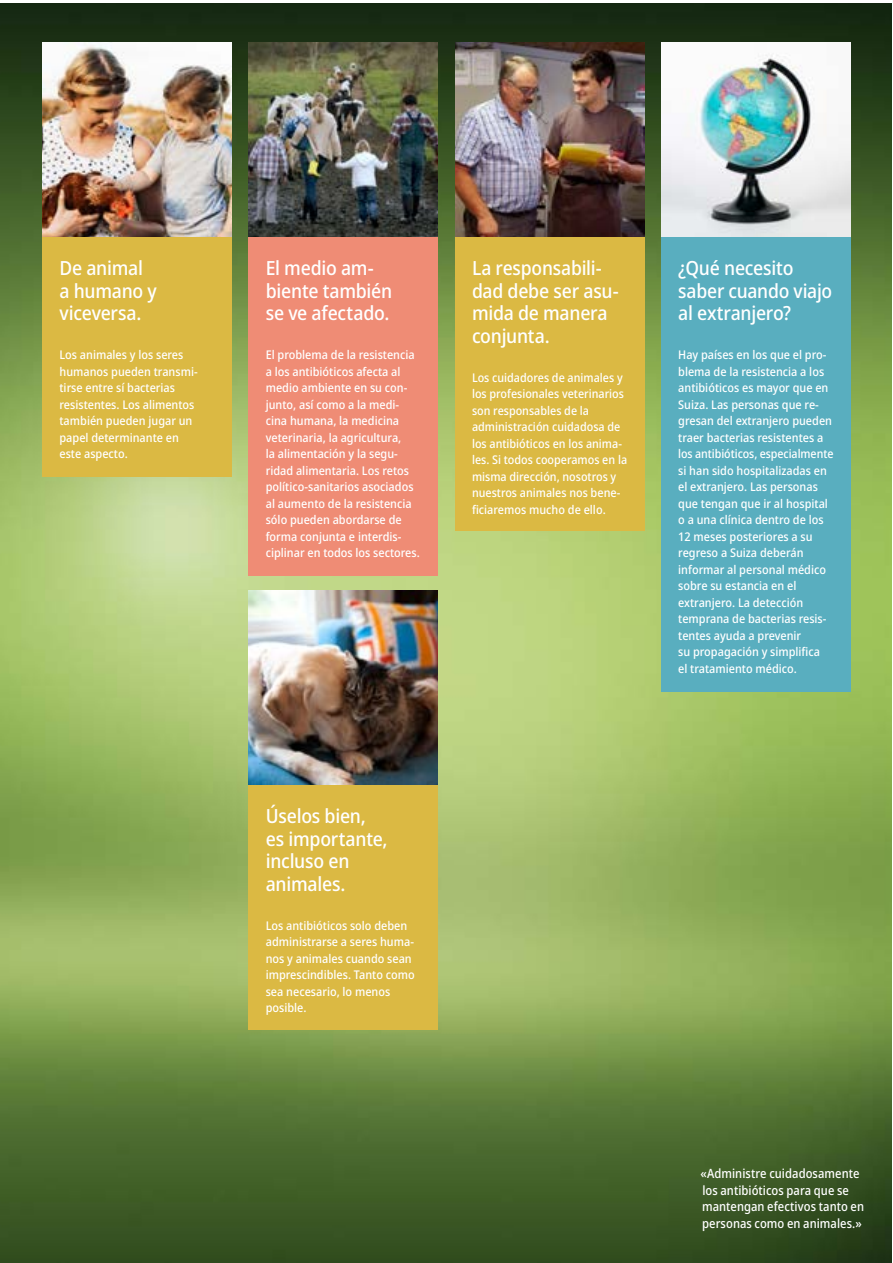
<style>
.page{position:relative;width:893px;height:1263px;background:#fff}
.page>*{position:absolute;margin:0;border:0;box-sizing:border-box;transform-origin:0 0}
.t1{font:500 semi-condensed 19.5px/22.5px "Noto Sans";letter-spacing:-.015em;color:#fff}
.t2{font:500 semi-condensed 12.75px/16.5px "Noto Sans";letter-spacing:.005em;color:#fff}
.t3{font:500 semi-condensed 12px/16.5px "Noto Sans";color:#fff}
</style>
<div class="page">
<img style="left:0;top:3px;width:892px;height:1260px">
<img style="left:661px;top:43px;width:189px;height:194px">
<img style="left:249px;top:43px;width:189px;height:194px">
<img style="left:455px;top:43px;width:189px;height:194px">
<img style="left:43px;top:43px;width:189px;height:194px">
<img style="left:249px;top:591px;width:189px;height:194px">
<div style="left:661px;top:237px;width:189px;height:454px;background:#59aebf"></div>
<div style="left:249px;top:237px;width:189px;height:339px;background:#ef8c75"></div>
<div style="left:455px;top:237px;width:189px;height:294px;background:#dbb943"></div>
<div style="left:43px;top:237px;width:189px;height:240px;background:#dbb943"></div>
<div style="left:249px;top:785px;width:189px;height:244px;background:#dbb943"></div>
<h1 class="t1" style="left:60px;top:257px;width:99px">De animal a humano y viceversa.</h1>
<p class="t3" style="left:60px;top:347px;width:140px">Los animales y los seres humanos pueden transmi&shy;tirse entre sí bacterias resistentes. Los alimentos también pueden jugar un papel determinante en este aspecto.</p>
<h1 class="t1" style="left:266px;top:257px;width:128px">El medio am&shy;biente también se ve afectado.</h1>
<p class="t3" style="left:266px;top:347px;width:156px">El problema de la resistencia a los antibióticos afecta al medio ambiente en su con&shy;junto, así como a la medi&shy;cina humana, la medicina veterinaria, la agricultura,<br>la alimentación y la segu&shy;ridad alimentaria. Los retos político-sanitarios asociados al aumento de la resistencia sólo pueden abordarse de forma conjunta e interdis&shy;ciplinar en todos los sectores.</p>
<h1 class="t1" style="left:266px;top:805px;width:123px">Úselos bien, es importante, incluso en animales.</h1>
<p class="t3" style="left:266px;top:917px;width:150px">Los antibióticos solo deben administrarse a seres huma&shy;nos y animales cuando sean imprescindibles. Tanto como sea necesario, lo menos posible.</p>
<h1 class="t1" style="left:472px;top:257px;width:148px">La responsabili&shy;dad debe ser asu&shy;mida de manera conjunta.</h1>
<p class="t3" style="left:472px;top:369px;width:157px">Los cuidadores de animales y los profesionales veterinarios son responsables de la administración cuidadosa de los antibióticos en los anima&shy;les. Si todos cooperamos en la misma dirección, nosotros y nuestros animales nos bene&shy;ficiaremos mucho de ello.</p>
<h1 class="t1" style="left:678px;top:257px;width:156px">¿Qué necesito saber cuando viajo al extranjero?</h1>
<p class="t3" style="left:678px;top:347px;width:157px">Hay países en los que el pro&shy;blema de la resistencia a los antibióticos es mayor que en<br>Suiza. Las personas que re&shy;gresan del extranjero pueden traer bacterias resistentes a los antibióticos, especialmente si han sido hospitalizadas en el extranjero. Las personas que tengan que ir al hospital o a una clínica dentro de los<br>12 meses posteriores a su regreso a Suiza deberán informar al personal médico sobre su estancia en el extranjero. La detección temprana de bacterias resis&shy;tentes ayuda a prevenir<br>su propagación y simplifica<br>el tratamiento médico.</p>
<p class="t2" style="left:700px;top:1166px;width:165px">«Administre cuidadosamente los antibióticos para que se mantengan efectivos tanto en personas como en animales.»</p>
</div>
